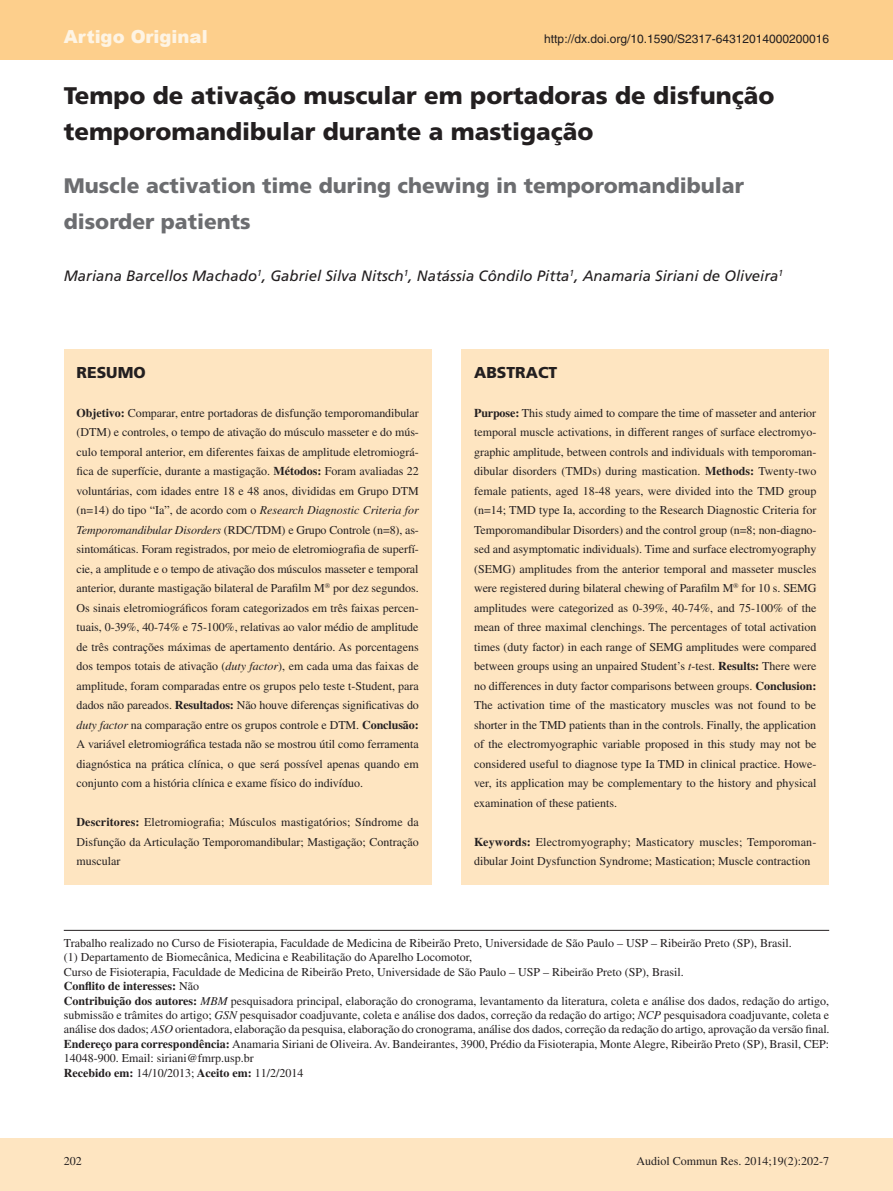
<style>
.page{position:relative;width:893px;height:1191px;background:#fff}
.page>*{position:absolute;margin:0;border:0;box-sizing:border-box;transform-origin:0 0}
.Título{font:900 24px/36px "Frutiger";color:#231f20}
.Título-secundário{font:900 21px/36px "Frutiger";color:#6c6d70}
.t1{font:900 18px "Arial";color:#fef4e4}
.Sessão{font:900 15.75px "Frutiger";color:#231f20}
.Autores{font:italic 15px "Frutiger";color:#231f20}
.Resumo{font:12px/19.5px "Times";color:#231f20;text-align:justify}
.Rodapé_sem_linha{font:12px/14.4px "Times";color:#231f20;text-align:justify}
.Rodapé{font:12px "Times";color:#231f20}
.Rodapé_sem_linha-2{font:700 12px "Times";color:#231f20}
.t2{font:12px "Helvetica";color:#231f20}
.Cabeça{font:12px "Times";color:#231f20}
.s1{font-weight:700}
.s2{font-style:italic}
.s3{font-weight:400}
</style>
<div class="page">
<div style="left:0;top:1138px;width:893px;height:53px;background:#fee5c1"></div>
<div style="left:0;top:0;width:893px;height:60px;background:#fdcf8c"></div>
<div style="left:65px;top:350px;width:367px;height:535px;background:#fee5c1"></div>
<div style="left:461px;top:350px;width:368px;height:535px;background:#fee5c1"></div>
<hr style="left:64px;top:930px;width:765px;height:1px;background:#231f20">
<h3 class="t1" style="left:64px;top:23px;width:145px">Artigo Original</h3>
<p class="t2" style="left:544px;top:32px;width:286px">http://dx.doi.org/10.1590/S2317-64312014000200016</p>
<p class="Título" style="left:64px;top:78px;width:712px">Tempo de ativação muscular em portadoras de disfunção temporomandibular durante a mastigação</p>
<p class="Título-secundário" style="left:64px;top:168px;width:682px">Muscle activation time during chewing in temporomandibular disorder patients</p>
<p class="Autores" style="left:64px;top:267px;width:721px">Mariana Barcellos Machado<sup>1</sup>, Gabriel Silva Nitsch<sup>1</sup>, Natássia Côndilo Pitta<sup>1</sup>, Anamaria Siriani de Oliveira<sup>1</sup></p>
<p class="Sessão" style="left:77px;top:363px;width:71px">RESUMO</p>
<p class="Resumo" style="left:77px;top:403px;width:344px"><span class="s1">Objetivo:</span> Comparar, entre portadoras de disfunção temporomandibular (DTM) e controles, o tempo de ativação do músculo masseter e do mús&shy;culo temporal anterior, em diferentes faixas de amplitude eletromiográ&shy;fica de superfície, durante a mastigação. <span class="s1">Métodos:</span> Foram avaliadas 22 voluntárias, com idades entre 18 e 48 anos, divididas em Grupo DTM (n=14) do tipo “Ia”, de acordo com o <span class="s2">Research Diagnostic Criteria for Temporomandibular Disorders</span> (RDC/TDM) e Grupo Controle (n=8), as&shy;sintomáticas. Foram registrados, por meio de eletromiografia de superfí&shy;cie, a amplitude e o tempo de ativação dos músculos masseter e temporal anterior, durante mastigação bilateral de Parafilm M por dez segundos.<br>Os sinais eletromiográficos foram categorizados em três faixas percen&shy;tuais, 0-39%, 40-74% e 75-100%, relativas ao valor médio de amplitude de três contrações máximas de apertamento dentário. As porcentagens dos tempos totais de ativação (<span class="s2">duty factor</span>), em cada uma das faixas de amplitude, foram comparadas entre os grupos pelo teste t-Student, para dados não pareados. <span class="s1">Resultados:</span> Não houve diferenças significativas do <span class="s2">duty factor</span> na comparação entre os grupos controle e DTM. <span class="s1">Conclusão:<br></span>A variável eletromiográfica testada não se mostrou útil como ferramenta diagnóstica na prática clínica, o que será possível apenas quando em conjunto com a história clínica e exame físico do indivíduo.</p>
<p class="Resumo" style="left:77px;top:812px;width:344px"><span class="s1">Descritores:</span> Eletromiografia; Músculos mastigatórios; Síndrome da Disfunção da Articulação Temporomandibular; Mastigação; Contração muscular</p>
<p class="Sessão" style="left:474px;top:363px;width:85px">ABSTRACT</p>
<p class="Resumo" style="left:474px;top:403px;width:344px"><span class="s1">Purpose:</span> This study aimed to compare the time of masseter and anterior temporal muscle activations, in different ranges of surface electromyo&shy;graphic amplitude, between controls and individuals with temporoman&shy;dibular disorders (TMDs) during mastication. <span class="s1">Methods:</span> Twenty-two female patients, aged 18-48 years, were divided into the TMD group (n=14; TMD type Ia, according to the Research Diagnostic Criteria for Temporomandibular Disorders) and the control group (n=8; non-diagno&shy;sed and asymptomatic individuals). Time and surface electromyography (SEMG) amplitudes from the anterior temporal and masseter muscles were registered during bilateral chewing of Parafilm M for 10 s. SEMG amplitudes were categorized as 0-39%, 40-74%, and 75-100% of the mean of three maximal clenchings. The percentages of total activation times (duty factor) in each range of SEMG amplitudes were compared between groups using an unpaired Student’s <span class="s2">t</span>-test. <span class="s1">Results:</span> There were no differences in duty factor comparisons between groups. <span class="s1">Conclusion:<br></span>The activation time of the masticatory muscles was not found to be shorter in the TMD patients than in the controls. Finally, the application of the electromyographic variable proposed in this study may not be considered useful to diagnose type Ia TMD in clinical practice. Howe&shy;ver, its application may be complementary to the history and physical examination of these patients.</p>
<p class="Resumo" style="left:474px;top:832px;width:344px"><span class="s1">Keywords:</span> Electromyography; Masticatory muscles; Temporoman&shy;dibular Joint Dysfunction Syndrome; Mastication; Muscle contraction</p>
<p class="Rodapé" style="left:64px;top:936px;width:729px">Trabalho realizado no Curso de Fisioterapia, Faculdade de Medicina de Ribeirão Preto, Universidade de São Paulo – USP – Ribeirão Preto (SP), Brasil.</p>
<p class="Rodapé_sem_linha" style="left:64px;top:950px;width:410px">(1) Departamento de Biomecânica, Medicina e Reabilitação do Aparelho Locomotor,</p>
<p class="Rodapé_sem_linha" style="left:64px;top:964px;width:622px">Curso de Fisioterapia, Faculdade de Medicina de Ribeirão Preto, Universidade de São Paulo – USP – Ribeirão Preto (SP), Brasil.</p>
<p class="Rodapé_sem_linha-2" style="left:64px;top:979px;width:137px">Conflito de interesses: <span class="s3">Não</span></p>
<p class="Rodapé_sem_linha" style="left:64px;top:993px;width:767px"><span class="s1">Contribuição dos autores:</span> <span class="s2">MBM</span> pesquisadora principal, elaboração do cronograma, levantamento da literatura, coleta e análise dos dados, redação do artigo, submissão e trâmites do artigo; <span class="s2">GSN</span> pesquisador coadjuvante, coleta e análise dos dados, correção da redação do artigo; <span class="s2">NCP</span> pesquisadora coadjuvante, coleta e análise dos dados; <span class="s2">ASO</span> orientadora, elaboração da pesquisa, elaboração do cronograma, análise dos dados, correção da redação do artigo, aprovação da versão final.</p>
<p class="Rodapé_sem_linha" style="left:64px;top:1036px;width:767px"><span class="s1">Endereço para correspondência:</span> Anamaria Siriani de Oliveira. Av. Bandeirantes, 3900, Prédio da Fisioterapia, Monte Alegre, Ribeirão Preto (SP), Brasil, CEP:<br>14048-900. Email: siriani@fmrp.usp.br</p>
<p class="Rodapé_sem_linha-2" style="left:64px;top:1065px;width:241px">Recebido em: <span class="s3">14/10/2013;</span> Aceito em: <span class="s3">11/2/2014</span></p>
<p class="Cabeça" style="left:64px;top:1154px;width:19px">202</p>
<p class="Resumo" style="left:636px;top:1151px;width:194px">Audiol Commun Res. 2014;19(2):202-7</p>
</div>
